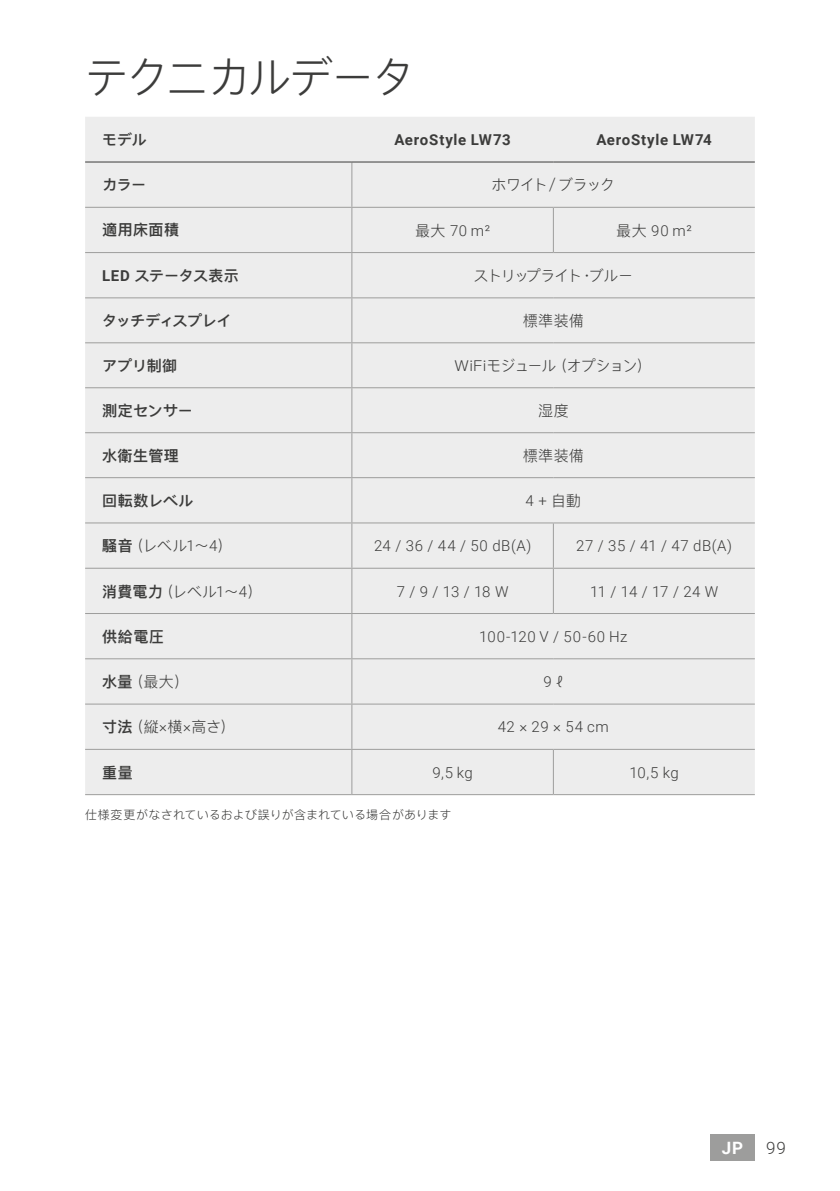
<style>
.page{position:relative;width:840px;height:1191px;background:#fff}
.page>*{position:absolute;margin:0;border:0;box-sizing:border-box;transform-origin:0 0}
.t1{font:300 44px "Ping Fang SC";letter-spacing:-.065em;color:#3c3c3b}
.t2{font:700 17px "Roboto";color:#fff}
.t3{font:300 17px "Roboto";color:#3c3c3b}
.t4{font:300 15px "Roboto";letter-spacing:.035em;color:#3c3c3b}
.t5{font:300 15px "Ping Fang SC";letter-spacing:-.03em;color:#3c3c3b}
.t6{font:600 15px "Ping Fang SC";letter-spacing:.015em;color:#3c3c3b}
.t7{font:700 15px "Roboto";letter-spacing:.045em;color:#3c3c3b}
.t8{font:300 15px "Ping Fang SC";letter-spacing:-.095em;color:#3c3c3b}
.t9{font:600 15px "Ping Fang SC";letter-spacing:-.015em;color:#3c3c3b}
.t10{font:300 15px "Ping Fang SC";letter-spacing:-.065em;color:#3c3c3b}
.t11{font:600 15px "Ping Fang SC";letter-spacing:-.04em;color:#3c3c3b}
.t12{font:300 12px "Ping Fang SC";letter-spacing:.015em;color:#3c3c3b}
.s1{font-family:"Ping Fang SC"}
.s2{font-family:"Roboto";font-weight:700}
.s3{font-weight:600}
.s4{font-family:"Roboto"}
</style>
<div class="page">
<div style="left:709px;top:1134px;width:45px;height:26px;background:#9d9d9c"></div>
<div style="left:85px;top:117px;width:669px;height:677px;background:#ededed"></div>
<hr style="left:85px;top:207px;width:266px;height:1px;background:#9d9d9c">
<hr style="left:351px;top:207px;width:202px;height:1px;background:#9d9d9c">
<hr style="left:553px;top:207px;width:201px;height:1px;background:#9d9d9c">
<hr style="left:85px;top:252px;width:266px;height:1px;background:#9d9d9c">
<hr style="left:351px;top:252px;width:202px;height:1px;background:#9d9d9c">
<hr style="left:553px;top:252px;width:201px;height:1px;background:#9d9d9c">
<hr style="left:85px;top:297px;width:266px;height:1px;background:#9d9d9c">
<hr style="left:351px;top:297px;width:202px;height:1px;background:#9d9d9c">
<hr style="left:553px;top:297px;width:201px;height:1px;background:#9d9d9c">
<hr style="left:85px;top:342px;width:266px;height:1px;background:#9d9d9c">
<hr style="left:351px;top:342px;width:202px;height:1px;background:#9d9d9c">
<hr style="left:553px;top:342px;width:201px;height:1px;background:#9d9d9c">
<hr style="left:85px;top:387px;width:266px;height:1px;background:#9d9d9c">
<hr style="left:351px;top:387px;width:202px;height:1px;background:#9d9d9c">
<hr style="left:553px;top:387px;width:201px;height:1px;background:#9d9d9c">
<hr style="left:85px;top:432px;width:266px;height:1px;background:#9d9d9c">
<hr style="left:351px;top:432px;width:202px;height:1px;background:#9d9d9c">
<hr style="left:553px;top:432px;width:201px;height:1px;background:#9d9d9c">
<hr style="left:85px;top:477px;width:266px;height:1px;background:#9d9d9c">
<hr style="left:351px;top:477px;width:202px;height:1px;background:#9d9d9c">
<hr style="left:553px;top:477px;width:201px;height:1px;background:#9d9d9c">
<hr style="left:85px;top:522px;width:266px;height:1px;background:#9d9d9c">
<hr style="left:351px;top:522px;width:202px;height:1px;background:#9d9d9c">
<hr style="left:553px;top:522px;width:201px;height:1px;background:#9d9d9c">
<hr style="left:85px;top:568px;width:266px;height:1px;background:#9d9d9c">
<hr style="left:351px;top:568px;width:202px;height:1px;background:#9d9d9c">
<hr style="left:553px;top:568px;width:201px;height:1px;background:#9d9d9c">
<hr style="left:85px;top:613px;width:266px;height:1px;background:#9d9d9c">
<hr style="left:351px;top:613px;width:202px;height:1px;background:#9d9d9c">
<hr style="left:553px;top:613px;width:201px;height:1px;background:#9d9d9c">
<hr style="left:85px;top:658px;width:266px;height:1px;background:#9d9d9c">
<hr style="left:351px;top:658px;width:202px;height:1px;background:#9d9d9c">
<hr style="left:553px;top:658px;width:201px;height:1px;background:#9d9d9c">
<hr style="left:85px;top:703px;width:266px;height:1px;background:#9d9d9c">
<hr style="left:351px;top:703px;width:202px;height:1px;background:#9d9d9c">
<hr style="left:553px;top:703px;width:201px;height:1px;background:#9d9d9c">
<hr style="left:85px;top:749px;width:266px;height:1px;background:#9d9d9c">
<hr style="left:351px;top:749px;width:202px;height:1px;background:#9d9d9c">
<hr style="left:553px;top:749px;width:201px;height:1px;background:#9d9d9c">
<hr style="left:85px;top:794px;width:266px;height:1px;background:#9d9d9c">
<hr style="left:351px;top:794px;width:202px;height:1px;background:#9d9d9c">
<hr style="left:553px;top:794px;width:201px;height:1px;background:#9d9d9c">
<hr style="left:351px;top:162px;width:1px;height:45px;background:#9d9d9c">
<hr style="left:351px;top:208px;width:1px;height:44px;background:#9d9d9c">
<hr style="left:552px;top:208px;width:1px;height:44px;background:#9d9d9c">
<hr style="left:351px;top:253px;width:1px;height:44px;background:#9d9d9c">
<hr style="left:351px;top:298px;width:1px;height:44px;background:#9d9d9c">
<hr style="left:351px;top:343px;width:1px;height:44px;background:#9d9d9c">
<hr style="left:351px;top:388px;width:1px;height:44px;background:#9d9d9c">
<hr style="left:351px;top:433px;width:1px;height:44px;background:#9d9d9c">
<hr style="left:351px;top:478px;width:1px;height:44px;background:#9d9d9c">
<hr style="left:351px;top:523px;width:1px;height:45px;background:#9d9d9c">
<hr style="left:552px;top:523px;width:1px;height:45px;background:#9d9d9c">
<hr style="left:351px;top:569px;width:1px;height:44px;background:#9d9d9c">
<hr style="left:552px;top:569px;width:1px;height:44px;background:#9d9d9c">
<hr style="left:351px;top:614px;width:1px;height:44px;background:#9d9d9c">
<hr style="left:351px;top:659px;width:1px;height:44px;background:#9d9d9c">
<hr style="left:351px;top:704px;width:1px;height:45px;background:#9d9d9c">
<hr style="left:351px;top:750px;width:1px;height:44px;background:#9d9d9c">
<hr style="left:552px;top:750px;width:1px;height:44px;background:#9d9d9c">
<hr style="left:85px;top:161px;width:266px;height:1px;background:#3c3c3b">
<hr style="left:351px;top:161px;width:202px;height:1px;background:#3c3c3b">
<hr style="left:553px;top:161px;width:201px;height:1px;background:#3c3c3b">
<h1 class="t1" style="left:85px;top:50px;width:332px">テクニカルデータ</h1>
<p class="t6" style="left:102px;top:130px;width:46px">モデル</p>
<p class="t7" style="left:394px;top:133px;width:118px">AeroStyle LW73</p>
<p class="t7" style="left:596px;top:133px;width:117px">AeroStyle LW74</p>
<p class="t6" style="left:102px;top:175px;width:45px">カラー</p>
<p class="t10" style="left:491px;top:175px;width:125px">ホワイト／ブラック</p>
<p class="t6" style="left:102px;top:221px;width:78px">適用床面積</p>
<p class="t4" style="left:415px;top:220px;width:77px"><span class="s1">最大</span> 70 m²</p>
<p class="t4" style="left:616px;top:220px;width:77px"><span class="s1">最大</span> 90 m²</p>
<p class="t9" style="left:102px;top:266px;width:138px"><span class="s2">LED</span> ステータス表示</p>
<p class="t8" style="left:473px;top:266px;width:161px">ストリップライト・ブルー</p>
<p class="t11" style="left:102px;top:311px;width:131px">タッチディスプレイ</p>
<p class="t5" style="left:522px;top:311px;width:63px">標準装備</p>
<p class="t6" style="left:102px;top:356px;width:76px">アプリ制御</p>
<p class="t5" style="left:454px;top:356px;width:198px">WiFiモジュール（オプション）</p>
<p class="t6" style="left:102px;top:401px;width:92px">測定センサー</p>
<p class="t5" style="left:537px;top:401px;width:32px">湿度</p>
<p class="t6" style="left:102px;top:446px;width:78px">水衛生管理</p>
<p class="t5" style="left:522px;top:446px;width:63px">標準装備</p>
<p class="t6" style="left:102px;top:491px;width:93px">回転数レベル</p>
<p class="t4" style="left:525px;top:494px;width:57px">4 + <span class="s1">自動</span></p>
<p class="t5" style="left:102px;top:536px;width:132px"><span class="s3">騒音</span>（レベル<span class="s4">1</span>～<span class="s4">4</span>）</p>
<p class="t4" style="left:374px;top:539px;width:159px">24 / 36 / 44 / 50 dB(A)</p>
<p class="t4" style="left:576px;top:539px;width:157px">27 / 35 / 41 / 47 dB(A)</p>
<p class="t5" style="left:102px;top:582px;width:161px"><span class="s3">消費電力</span>（レベル<span class="s4">1</span>～<span class="s4">4</span>）</p>
<p class="t4" style="left:396px;top:584px;width:113px">7 / 9 / 13 / 18 W</p>
<p class="t4" style="left:589px;top:584px;width:129px">11 / 14 / 17 / 24 W</p>
<p class="t6" style="left:102px;top:627px;width:63px">供給電圧</p>
<p class="t4" style="left:479px;top:626px;width:150px">100-120 V / 50-60 Hz</p>
<p class="t5" style="left:102px;top:672px;width:88px"><span class="s3">水量</span>（最大）</p>
<p class="t4" style="left:543px;top:671px;width:21px">9 ℓ</p>
<p class="t5" style="left:102px;top:718px;width:135px"><span class="s3">寸法</span>（縦<span class="s4">×</span>横<span class="s4">×</span>高さ）</p>
<p class="t4" style="left:497px;top:716px;width:112px">42 × 29 × 54 cm</p>
<p class="t6" style="left:102px;top:763px;width:32px">重量</p>
<p class="t4" style="left:432px;top:762px;width:42px">9,5 kg</p>
<p class="t4" style="left:629px;top:765px;width:51px">10,5 kg</p>
<p class="t12" style="left:85px;top:807px;width:368px">仕様変更がなされているおよび誤りが含まれている場合があります</p>
<p class="t2" style="left:721px;top:1140px;width:23px">JP</p>
<p class="t3" style="left:765px;top:1140px;width:21px">99</p>
</div>
